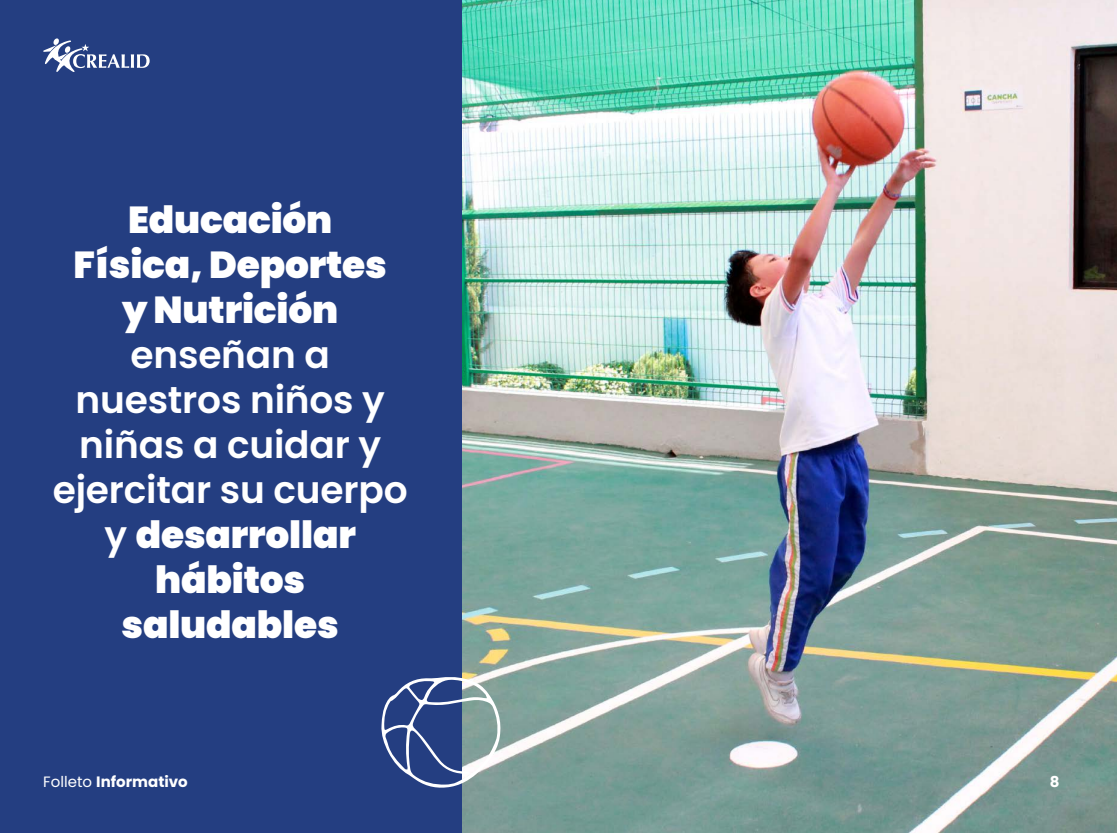
<style>
.page{position:relative;width:1117px;height:833px;background:#fff}
.page>*{position:absolute;margin:0;border:0;box-sizing:border-box;transform-origin:0 0}
.t1{font:600 37.5px/45px "Poppins";letter-spacing:-.005em;color:#fff;text-align:center}
.t2{font:900 37.5px/45px "Poppins";letter-spacing:-.005em;color:#fff;text-align:center}
.t3{font:700 15px "Poppins";color:#fff}
.s1{font-weight:900}
.s2{font-weight:400}
</style>
<div class="page">
<img style="left:461px;top:0;width:655px;height:833px">
<div style="left:0;top:0;width:461px;height:833px;background:#243e81"></div>
<svg style="left:43px;top:38px;width:107px;height:34px"></svg>
<svg style="left:381px;top:676px;width:121px;height:113px"></svg>
<p class="t2" style="left:74px;top:197px;width:315px">Educación<br>Física, Deportes y Nutrición</p>
<p class="t1" style="left:53px;top:332px;width:356px">enseñan a nuestros niños y niñas a cuidar y ejercitar su cuerpo y <span class="s1">desarrollar hábitos saludables</span></p>
<p class="t3" style="left:43px;top:773px;width:146px"><span class="s2">Folleto</span> Informativo</p>
<p class="t3" style="left:1049px;top:773px;width:11px">8</p>
</div>
